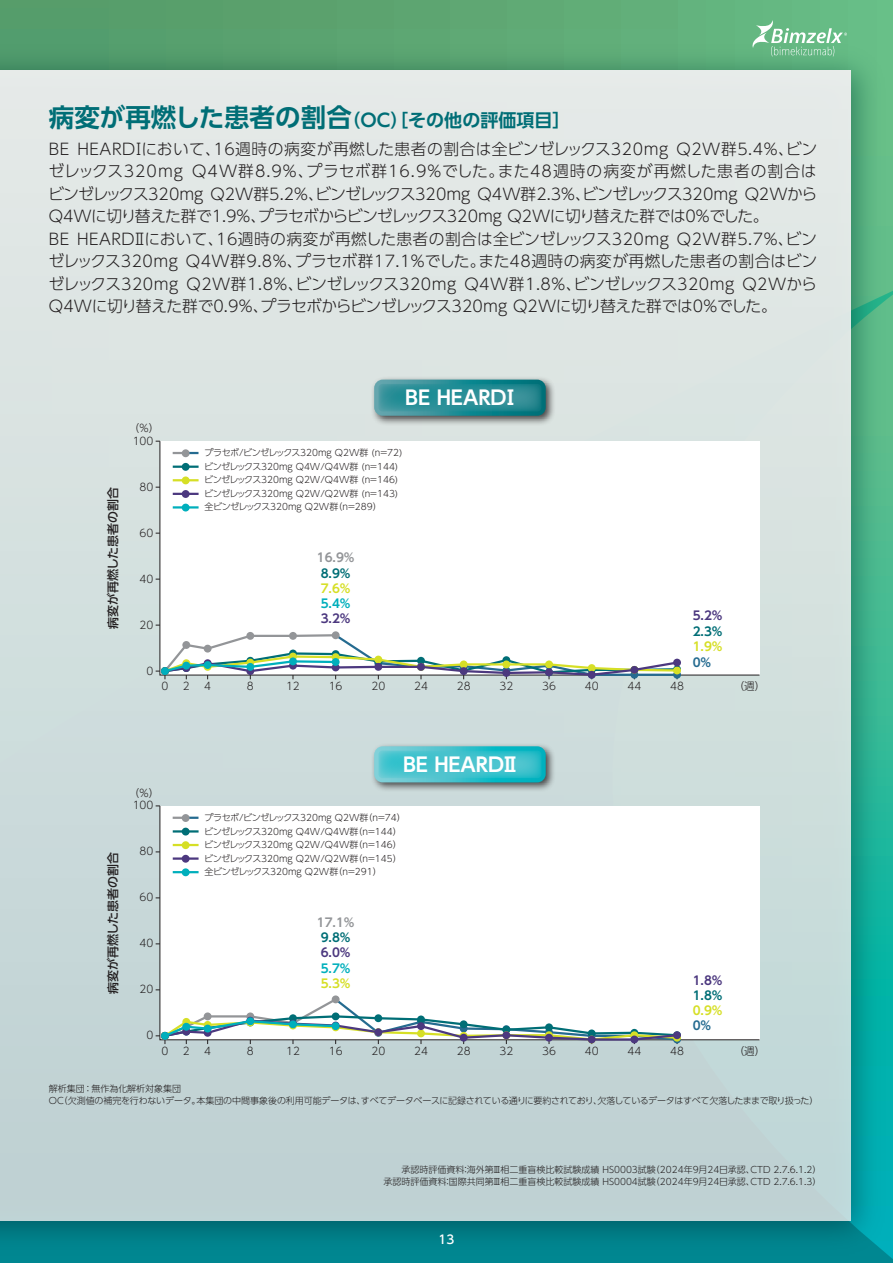
<style>
.page{position:relative;width:893px;height:1263px;background:#fff}
.page>*{position:absolute;margin:0;border:0;box-sizing:border-box;transform-origin:0 0}
.t1{font:700 19.5px "UD Shin Go Pr 6 De";color:#fff}
.t2{font:700 18px "UD Shin Go Pr 6 De";letter-spacing:.005em;color:#006e76}
.t3{font:300 15.75px/22.5px "UD Shin Go Pr 6";color:#231f20}
.t4{font:500 12px "UD Shin Go Pr 6";color:#231f20}
.t5{font:700 12px "UD Shin Go Pr 6 De";color:#4c387f}
.t6{font:700 12px "UD Shin Go Pr 6 De";color:#d6df26}
.t7{font:700 12px "UD Shin Go Pr 6 De";color:#006e76}
.t8{font:700 12px "UD Shin Go Pr 6 De";color:#939598}
.t9{font:700 12px "UD Shin Go Pr 6 De";color:#00afbc}
.t10{font:700 12px "UD Shin Go Pr 6 De";color:#256b90}
.t11{font:500 12px "UD Shin Go Pr 6";color:#fff}
.t12{font:300 10.5px/12.8px "UD Shin Go Pr 6";color:#231f20;text-align:center}
.t13{font:300 9px/13.5px "UD Shin Go Pr 6";letter-spacing:-.005em;color:#231f20}
.t14{font:300 9px/12px "UD Shin Go Pr 6";letter-spacing:-.025em;color:#231f20}
.s1{font-size:25.5px}
</style>
<div class="page">
<div style="left:0;top:0;width:893px;height:1263px;background:linear-gradient(to right,#549766,#68bb84)"></div>
<svg style="left:750px;top:20px;width:97px;height:17px"></svg>
<img style="left:0;top:37px;width:893px;height:1226px">
<div style="left:0;top:71px;width:850px;height:1149px;background:linear-gradient(to bottom,#e7ebe8,#bdd2d3)"></div>
<svg style="left:159px;top:440px;width:601px;height:236px"></svg>
<svg style="left:173px;top:452px;width:25px;height:2px"></svg>
<div style="left:182px;top:449px;width:8px;height:8px;background:#939598;border-radius:50%"></div>
<hr style="left:173px;top:466px;width:26px;height:2px;background:#006e76">
<div style="left:182px;top:463px;width:8px;height:8px;background:#006e76;border-radius:50%"></div>
<hr style="left:173px;top:479px;width:26px;height:2px;background:#d6df26">
<div style="left:182px;top:476px;width:8px;height:8px;background:#d6df26;border-radius:50%"></div>
<hr style="left:173px;top:493px;width:26px;height:2px;background:#4c387f">
<div style="left:182px;top:490px;width:8px;height:8px;background:#4c387f;border-radius:50%"></div>
<hr style="left:173px;top:506px;width:26px;height:2px;background:#00afbc">
<div style="left:182px;top:504px;width:8px;height:7px;background:#00afbc;border-radius:50%"></div>
<svg style="left:156px;top:632px;width:524px;height:47px"></svg>
<div style="left:332px;top:658px;width:8px;height:8px;background:#00afbc;border-radius:50%"></div>
<div style="left:289px;top:657px;width:8px;height:8px;background:#00afbc;border-radius:50%"></div>
<div style="left:246px;top:663px;width:8px;height:8px;background:#00afbc;border-radius:50%"></div>
<div style="left:204px;top:661px;width:8px;height:8px;background:#00afbc;border-radius:50%"></div>
<div style="left:182px;top:662px;width:8px;height:7px;background:#00afbc;border-radius:50%"></div>
<div style="left:161px;top:667px;width:8px;height:8px;background:#00afbc;border-radius:50%"></div>
<svg style="left:159px;top:805px;width:601px;height:235px"></svg>
<svg style="left:156px;top:996px;width:523px;height:48px"></svg>
<div style="left:332px;top:1022px;width:8px;height:8px;background:#00afbc;border-radius:50%"></div>
<div style="left:289px;top:1020px;width:8px;height:8px;background:#00afbc;border-radius:50%"></div>
<div style="left:246px;top:1017px;width:8px;height:8px;background:#00afbc;border-radius:50%"></div>
<div style="left:204px;top:1024px;width:8px;height:8px;background:#00afbc;border-radius:50%"></div>
<div style="left:182px;top:1023px;width:8px;height:8px;background:#00afbc;border-radius:50%"></div>
<div style="left:161px;top:1032px;width:8px;height:8px;background:#00afbc;border-radius:50%"></div>
<div style="left:370px;top:742px;width:186px;height:50px;background:#231f20;opacity:.8"></div>
<svg style="left:374px;top:746px;width:172px;height:36px"></svg>
<div style="left:370px;top:376px;width:186px;height:49px;background:#231f20;opacity:.8"></div>
<svg style="left:374px;top:380px;width:172px;height:36px"></svg>
<p class="t2" style="left:49px;top:106px;width:523px"><span class="s1">病変が再燃した患者の割合</span>（OC）［その他の評価項目］</p>
<p class="t3" style="left:48px;top:137px;width:771px">BE HEARDⅠにおいて、16週時の病変が再燃した患者の割合は全ビンゼレックス320mg Q2W群5.4％、ビンゼレックス320mg Q4W群8.9％、プラセボ群16.9％でした。また48週時の病変が再燃した患者の割合はビンゼレックス320mg Q2W群5.2％、ビンゼレックス320mg Q4W群2.3％、ビンゼレックス320mg Q2WからQ4Wに切り替えた群で1.9％、プラセボからビンゼレックス320mg Q2Wに切り替えた群では0％でした。<br>BE HEARDⅡにおいて、16週時の病変が再燃した患者の割合は全ビンゼレックス320mg Q2W群5.7％、ビンゼレックス320mg Q4W群9.8％、プラセボ群17.1％でした。また48週時の病変が再燃した患者の割合はビンゼレックス320mg Q2W群1.8％、ビンゼレックス320mg Q4W群1.8％、ビンゼレックス320mg Q2WからQ4Wに切り替えた群で0.9％、プラセボからビンゼレックス320mg Q2Wに切り替えた群では0％でした。</p>
<p class="t4" style="left:103px;top:629px;width:144px;rotate:-90deg">病変が再燃した患者の割合</p>
<p class="t12" style="left:129px;top:421px;width:32px">（％）</p>
<p class="t12" style="left:133px;top:434px;width:22px">100</p>
<p class="t12" style="left:140px;top:480px;width:15px">80</p>
<p class="t12" style="left:140px;top:526px;width:15px">60</p>
<p class="t12" style="left:140px;top:572px;width:15px">40</p>
<p class="t12" style="left:140px;top:618px;width:15px">20</p>
<p class="t12" style="left:147px;top:664px;width:8px">0</p>
<p class="t1" style="left:405px;top:382px;width:117px">BE HEARDⅠ</p>
<p class="t13" style="left:204px;top:446px;width:200px">プラセボ/ビンゼレックス320mg Q2W群 (n=72)ビンゼレックス320mg Q4W/Q4W群 (n=144)ビンゼレックス320mg Q2W/Q4W群 (n=146)ビンゼレックス320mg Q2W/Q2W群 (n=143)全ビンゼレックス320mg Q2W群（n=289）</p>
<p class="t8" style="left:317px;top:548px;width:40px">16.9％</p>
<p class="t7" style="left:321px;top:563px;width:32px">8.9％</p>
<p class="t6" style="left:321px;top:578px;width:32px">7.6％</p>
<p class="t9" style="left:321px;top:594px;width:32px">5.4％</p>
<p class="t5" style="left:321px;top:609px;width:32px">3.2％</p>
<p class="t5" style="left:693px;top:606px;width:32px">5.2％</p>
<p class="t10" style="left:693px;top:652px;width:21px">0％</p>
<p class="t7" style="left:693px;top:621px;width:32px">2.3％</p>
<p class="t6" style="left:693px;top:637px;width:32px">1.9％</p>
<p class="t12" style="left:161px;top:679px;width:8px">0</p>
<p class="t12" style="left:183px;top:679px;width:8px">2</p>
<p class="t12" style="left:204px;top:679px;width:8px">4</p>
<p class="t12" style="left:247px;top:679px;width:8px">8</p>
<p class="t12" style="left:286px;top:679px;width:15px">12</p>
<p class="t12" style="left:329px;top:679px;width:15px">16</p>
<p class="t12" style="left:371px;top:679px;width:15px">20</p>
<p class="t12" style="left:414px;top:679px;width:15px">24</p>
<p class="t12" style="left:457px;top:679px;width:15px">28</p>
<p class="t12" style="left:499px;top:679px;width:15px">32</p>
<p class="t12" style="left:542px;top:679px;width:15px">36</p>
<p class="t12" style="left:585px;top:679px;width:15px">40</p>
<p class="t12" style="left:627px;top:679px;width:15px">44</p>
<p class="t12" style="left:670px;top:679px;width:15px">48</p>
<p class="t12" style="left:734px;top:679px;width:33px">（週）</p>
<p class="t4" style="left:103px;top:994px;width:144px;rotate:-90deg">病変が再燃した患者の割合</p>
<p class="t12" style="left:129px;top:786px;width:32px">（％）<br>100</p>
<p class="t12" style="left:140px;top:845px;width:15px">80</p>
<p class="t12" style="left:140px;top:891px;width:15px">60</p>
<p class="t12" style="left:140px;top:937px;width:15px">40</p>
<p class="t12" style="left:140px;top:983px;width:15px">20</p>
<p class="t12" style="left:147px;top:1029px;width:8px">0</p>
<p class="t1" style="left:403px;top:748px;width:119px">BE HEARDⅡ</p>
<p class="t13" style="left:204px;top:811px;width:203px">プラセボ/ビンゼレックス320mg Q2W群（n=74）ビンゼレックス320mg Q4W/Q4W群（n=144）ビンゼレックス320mg Q2W/Q4W群（n=146）ビンゼレックス320mg Q2W/Q2W群（n=145）全ビンゼレックス320mg Q2W群（n=291）</p>
<p class="t8" style="left:317px;top:913px;width:40px">17.1％</p>
<p class="t7" style="left:321px;top:928px;width:32px">9.8％</p>
<p class="t5" style="left:321px;top:943px;width:32px">6.0％</p>
<p class="t9" style="left:321px;top:958px;width:32px">5.7％</p>
<p class="t6" style="left:321px;top:973px;width:32px">5.3％</p>
<p class="t5" style="left:693px;top:971px;width:32px">1.8％</p>
<p class="t7" style="left:693px;top:986px;width:32px">1.8％</p>
<p class="t6" style="left:693px;top:1000px;width:32px">0.9％</p>
<p class="t10" style="left:693px;top:1015px;width:21px">0％</p>
<p class="t12" style="left:161px;top:1044px;width:8px">0</p>
<p class="t12" style="left:183px;top:1044px;width:8px">2</p>
<p class="t12" style="left:204px;top:1044px;width:8px">4</p>
<p class="t12" style="left:247px;top:1044px;width:8px">8</p>
<p class="t12" style="left:286px;top:1044px;width:15px">12</p>
<p class="t12" style="left:329px;top:1044px;width:15px">16</p>
<p class="t12" style="left:371px;top:1044px;width:15px">20</p>
<p class="t12" style="left:414px;top:1044px;width:15px">24</p>
<p class="t12" style="left:457px;top:1044px;width:15px">28</p>
<p class="t12" style="left:499px;top:1044px;width:15px">32</p>
<p class="t12" style="left:542px;top:1044px;width:15px">36</p>
<p class="t12" style="left:585px;top:1044px;width:15px">40</p>
<p class="t12" style="left:627px;top:1044px;width:15px">44</p>
<p class="t12" style="left:670px;top:1044px;width:15px">48</p>
<p class="t12" style="left:734px;top:1044px;width:33px">（週）</p>
<p class="t14" style="left:49px;top:1082px;width:771px">解析集団：無作為化解析対象集団<br>OC（欠測値の補完を行わないデータ。本集団の中間事象後の利用可能データは、すべてデータベースに記録されている通りに要約されており、欠落しているデータはすべて欠落したままで取り扱った）</p>
<p class="t13" style="left:383px;top:1163px;width:439px;line-height:12px;text-align:right">承認時評価資料：海外第Ⅲ相二重盲検比較試験成績 HS0003試験（2024年9月24日承認、CTD 2.7.6.1.2）<br>承認時評価資料：国際共同第Ⅲ相二重盲検比較試験成績 HS0004試験（2024年9月24日承認、CTD 2.7.6.1.3）</p>
<p class="t11" style="left:439px;top:1229px;width:17px">13</p>
</div>
